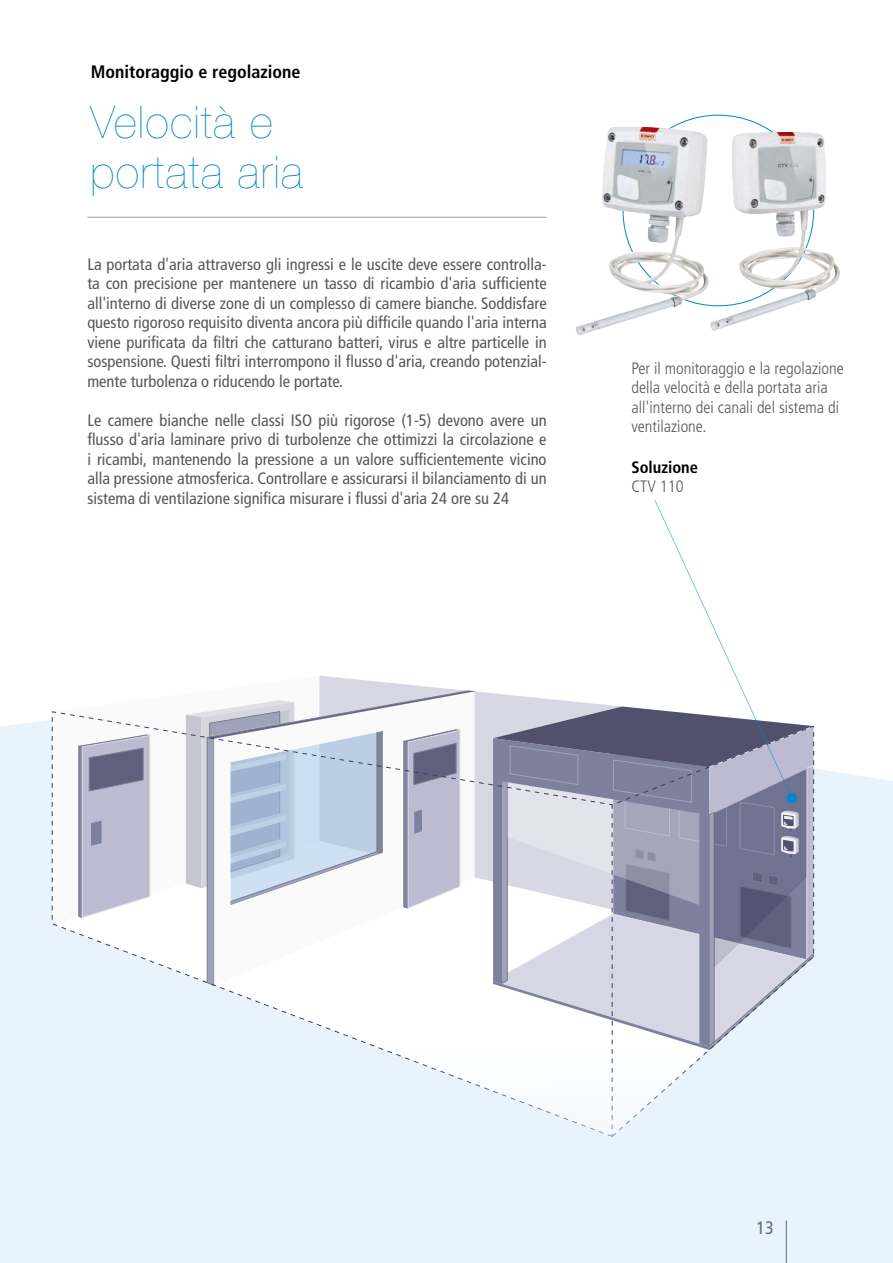
<style>
.page{position:relative;width:893px;height:1263px;background:#fff}
.page>*{position:absolute;margin:0;border:0;box-sizing:border-box;transform-origin:0 0}
.t1{font:200 45px/49.5px "Helvetica Neue LT Std";letter-spacing:.03em;color:#0086ca}
.t2{font:700 condensed 18px "Frutiger LT Std";color:#000}
.t3{font:condensed 18px "Frutiger LT Std";color:#706f6f}
.t4{font:condensed 16.5px/19.5px "Frutiger LT Std";color:#575756;text-align:justify}
.t5{font:300 condensed 16.5px/19.5px "Frutiger LT Std";color:#575756}
.t6{font:700 condensed 16.5px "Frutiger LT Std";color:#000}
</style>
<div class="page">
<div style="left:0;top:711px;width:893px;height:552px;background:#e8f3fc"></div>
<svg style="left:319px;top:676px;width:173px;height:35px"></svg>
<svg style="left:211px;top:691px;width:264px;height:20px"></svg>
<svg style="left:52px;top:711px;width:559px;height:426px"></svg>
<svg style="left:611px;top:1050px;width:203px;height:87px"></svg>
<hr style="left:87px;top:217px;width:460px;height:1px;background:#9d9d9c">
<img style="left:576px;top:127px;width:133px;height:208px">
<svg style="left:492px;top:500px;width:322px;height:550px"></svg>
<img style="left:710px;top:132px;width:130px;height:199px">
<p class="t2" style="left:91px;top:61px;width:211px">Monitoraggio e regolazione</p>
<h1 class="t1" style="left:90px;top:97px;width:214px">Velocità e portata aria</h1>
<p class="t4" style="left:87px;top:254px;width:461px">La portata d'aria attraverso gli ingressi e le uscite deve essere controlla&shy;ta con precisione per mantenere un tasso di ricambio d'aria sufficiente all'interno di diverse zone di un complesso di camere bianche. Soddisfare questo rigoroso requisito diventa ancora più difficile quando l'aria interna viene purificata da filtri che catturano batteri, virus e altre particelle in sospensione. Questi filtri interrompono il flusso d'aria, creando potenzial&shy;mente turbolenza o riducendo le portate.</p>
<p class="t4" style="left:87px;top:410px;width:461px">Le camere bianche nelle classi ISO più rigorose (1-5) devono avere un flusso d'aria laminare privo di turbolenze che ottimizzi la circolazione e i ricambi, mantenendo la pressione a un valore sufficientemente vicino alla pressione atmosferica. Controllare e assicurarsi il bilanciamento di un sistema di ventilazione significa misurare i flussi d'aria 24 ore su 24</p>
<p class="t5" style="left:631px;top:359px;width:214px">Per il monitoraggio e la regolazione della velocità e della portata aria all'interno dei canali del sistema di ventilazione.</p>
<p class="t6" style="left:631px;top:457px;width:68px">Soluzione</p>
<p class="t5" style="left:631px;top:477px;width:54px">CTV 110</p>
<p class="t3" style="left:757px;top:1217px;width:19px">13</p>
</div>
